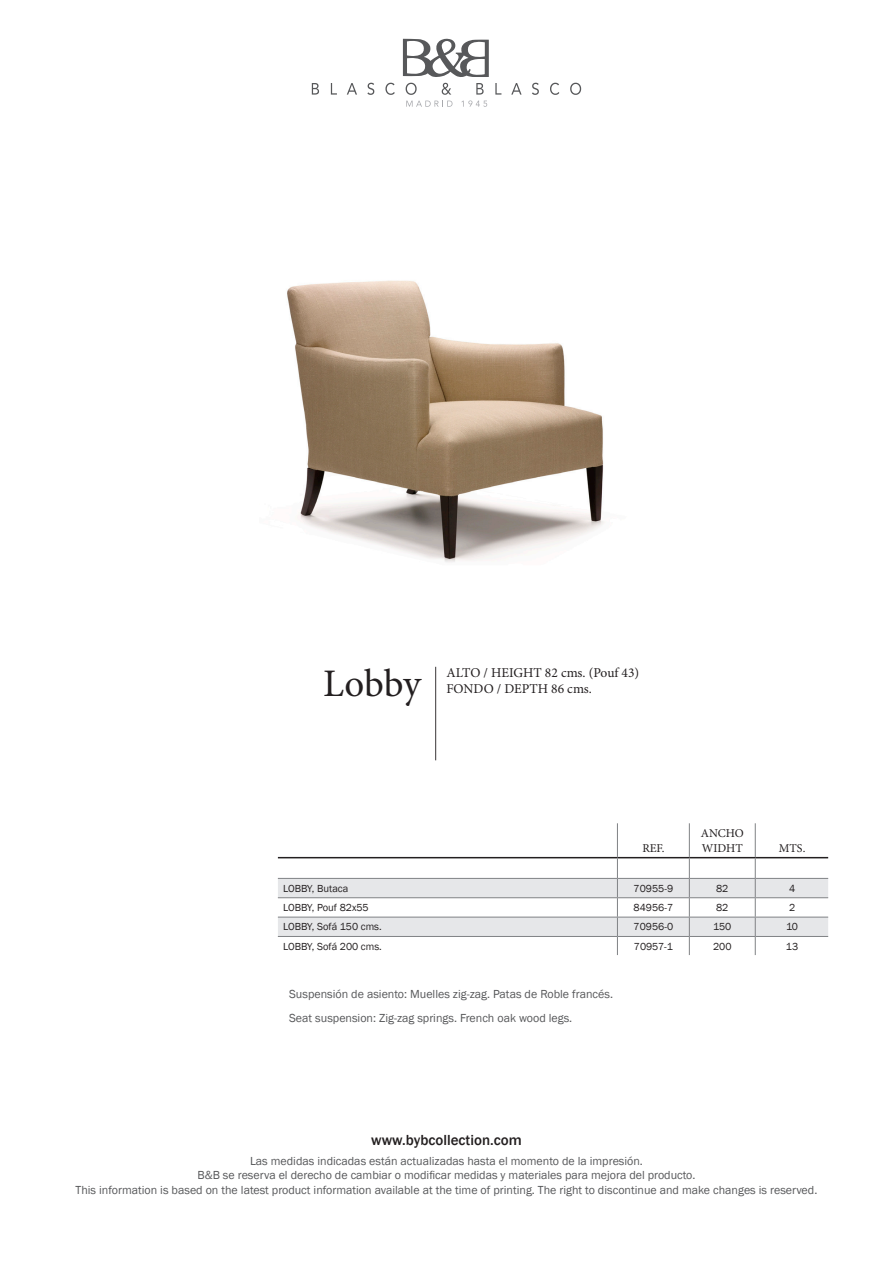
<style>
.page{position:relative;width:893px;height:1263px;background:#fff}
.page>*{position:absolute;margin:0;border:0;box-sizing:border-box;transform-origin:0 0}
.Nombre_Modelo{font:39px "Minion Pro";letter-spacing:-.005em;color:#231f20}
.Sitio_web{font:500 15px "Franklin Gothic";color:#231f20}
.Especificaciones_Mod{font:13.5px "Minion Pro";color:#231f20}
.Información_Venta{font:12px/14.4px "Franklin Gothic";color:#57585a;text-align:center}
.Notas{font:12px "Franklin Gothic";color:#57585a}
.t1{font:12px/14.4px "Minion Pro";color:#231f20}
.Tabla{font:10.5px "Franklin Gothic";color:#231f20}
</style>
<div class="page">
<hr style="left:435px;top:667px;width:1px;height:93px;background:#231f20">
<svg style="left:312px;top:83px;width:7px;height:12px"></svg>
<svg style="left:331px;top:83px;width:6px;height:12px"></svg>
<svg style="left:347px;top:83px;width:10px;height:12px"></svg>
<svg style="left:367px;top:83px;width:7px;height:12px"></svg>
<svg style="left:385px;top:83px;width:10px;height:12px"></svg>
<svg style="left:495px;top:83px;width:6px;height:12px"></svg>
<svg style="left:511px;top:83px;width:11px;height:12px"></svg>
<svg style="left:532px;top:83px;width:7px;height:12px"></svg>
<svg style="left:550px;top:83px;width:9px;height:12px"></svg>
<svg style="left:570px;top:83px;width:11px;height:12px"></svg>
<svg style="left:403px;top:38px;width:86px;height:68px"></svg>
<hr style="left:278px;top:857px;width:339px;height:1px;background:#231f20">
<hr style="left:617px;top:857px;width:72px;height:1px;background:#231f20">
<hr style="left:689px;top:857px;width:66px;height:1px;background:#231f20">
<hr style="left:755px;top:857px;width:73px;height:1px;background:#231f20">
<svg style="left:277px;top:858px;width:552px;height:97px"></svg>
<hr style="left:617px;top:823px;width:1px;height:34px;background:#808285">
<hr style="left:755px;top:823px;width:1px;height:34px;background:#808285">
<hr style="left:689px;top:823px;width:1px;height:34px;background:#808285">
<img style="left:287px;top:280px;width:317px;height:283px">
<p class="Nombre_Modelo" style="left:323px;top:657px;width:99px">Lobby</p>
<p class="Especificaciones_Mod" style="left:446px;top:664px;width:194px">ALTO / HEIGHT 82 cms. (Pouf 43)</p>
<p class="Especificaciones_Mod" style="left:446px;top:680px;width:147px">FONDO / DEPTH 86 cms.</p>
<p class="t1" style="left:642px;top:841px;width:24px">REF.</p>
<p class="t1" style="left:701px;top:826px;width:45px">ANCHO<br>WIDHT</p>
<p class="t1" style="left:779px;top:841px;width:28px">MTS.</p>
<p class="Tabla" style="left:283px;top:882px;width:67px">LOBBY, Butaca</p>
<p class="Tabla" style="left:634px;top:882px;width:41px">70955-9</p>
<p class="Tabla" style="left:716px;top:882px;width:14px">82</p>
<p class="Tabla" style="left:789px;top:882px;width:8px">4</p>
<p class="Tabla" style="left:283px;top:901px;width:87px">LOBBY, Pouf 82x55</p>
<p class="Tabla" style="left:634px;top:901px;width:41px">84956-7</p>
<p class="Tabla" style="left:716px;top:901px;width:14px">82</p>
<p class="Tabla" style="left:789px;top:901px;width:8px">2</p>
<p class="Tabla" style="left:283px;top:920px;width:100px">LOBBY, Sofá 150 cms.</p>
<p class="Tabla" style="left:634px;top:920px;width:41px">70956-0</p>
<p class="Tabla" style="left:713px;top:920px;width:20px">150</p>
<p class="Tabla" style="left:786px;top:920px;width:13px">10</p>
<p class="Tabla" style="left:283px;top:940px;width:100px">LOBBY, Sofá 200 cms.</p>
<p class="Tabla" style="left:634px;top:940px;width:41px">70957-1</p>
<p class="Tabla" style="left:713px;top:940px;width:20px">200</p>
<p class="Tabla" style="left:786px;top:940px;width:14px">13</p>
<p class="Notas" style="left:289px;top:987px;width:325px">Suspensión de asiento: Muelles zig-zag. Patas de Roble francés.</p>
<p class="Notas" style="left:289px;top:1011px;width:285px">Seat suspension: Zig-zag springs. French oak wood legs.</p>
<p class="Sitio_web" style="left:371px;top:1130px;width:152px">www.bybcollection.com</p>
<p class="Información_Venta" style="left:76px;top:1154px;width:743px">Las medidas indicadas están actualizadas hasta el momento de la impresión.<br>B&amp;B se reserva el derecho de cambiar o modificar medidas y materiales para mejora del producto.<br>This information is based on the latest product information available at the time of printing. The right to discontinue and make changes is reserved.</p>
</div>
